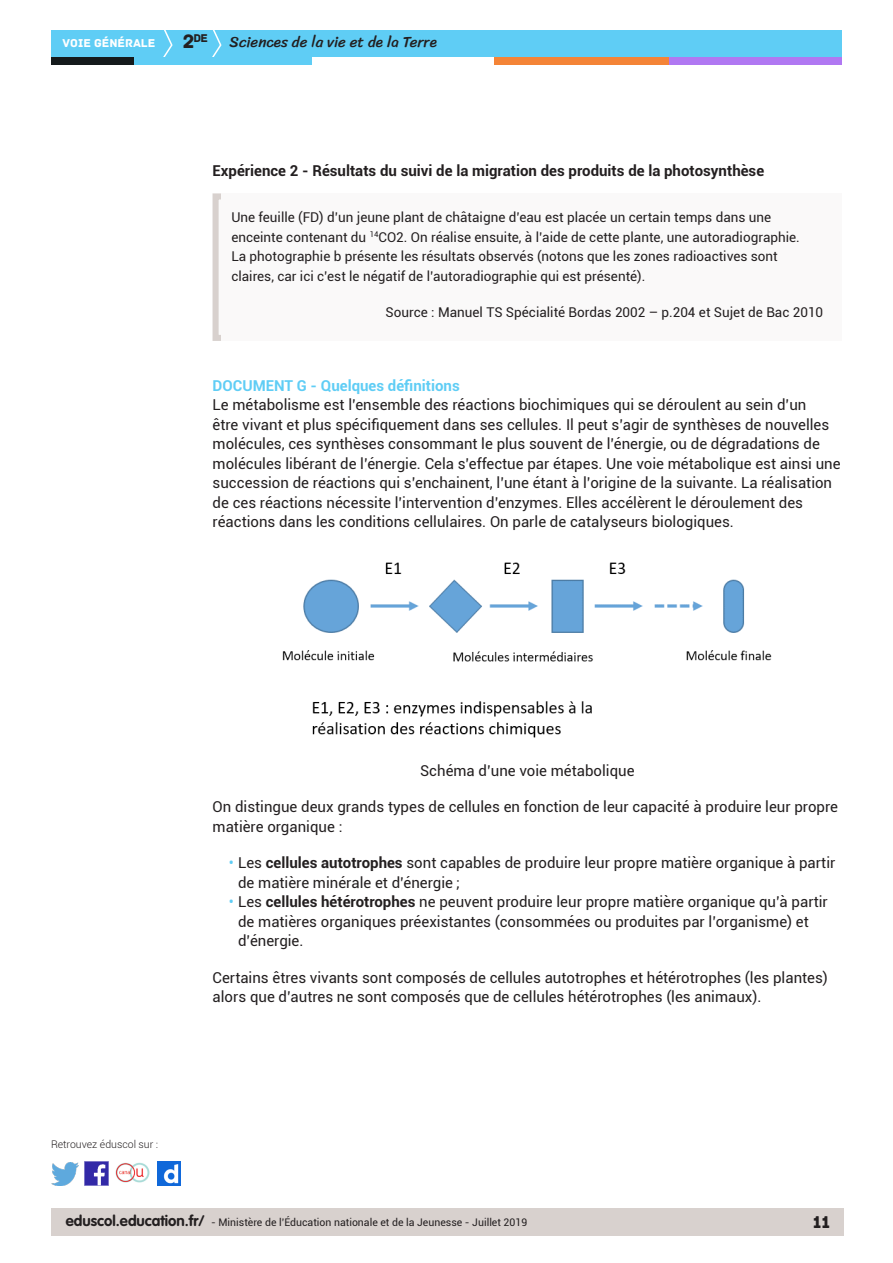
<style>
.page{position:relative;width:893px;height:1263px;background:#fff}
.page>*{position:absolute;margin:0;border:0;box-sizing:border-box;transform-origin:0 0}
.t1{font:18px "Archive";color:#231f20}
.Texte_courant{font:15px/19.5px "Roboto";color:#231f20}
._04_titre_4{font:700 15px "Roboto";color:#231f20}
._04_titre_3{font:700 15px "Roboto";color:#5fcdf5}
.t2{font:15px "Sriracha";color:#231f20}
._08_txt_encadré{font:13.5px/19.5px "Roboto";color:#231f20}
.t3{font:12px "Archive";color:#fff}
.t4{font:11.85px "Archive";color:#231f20}
.t5{font:10.5px "Roboto";color:#231f20}
.t6{font:300 10.5px "Roboto";color:#231f20}
.s1{font-size:20.4px}
.s2{color:#5fcdf5}
.s3{font-weight:700}
.s4{font-family:"VAG Rounded Std";font-weight:700;font-size:15px}
</style>
<div class="page">
<div style="left:51px;top:1209px;width:792px;height:27px;background:#d8d1ce"></div>
<img style="left:85px;top:1162px;width:23px;height:23px">
<img style="left:51px;top:1163px;width:28px;height:22px">
<img style="left:158px;top:1162px;width:22px;height:23px">
<img style="left:115px;top:1162px;width:35px;height:21px">
<div style="left:51px;top:30px;width:791px;height:27px;background:#5fcdf5"></div>
<svg style="left:163px;top:30px;width:10px;height:27px"></svg>
<svg style="left:212px;top:30px;width:10px;height:27px"></svg>
<div style="left:133px;top:57px;width:179px;height:8px;background:#5fcdf5"></div>
<div style="left:51px;top:57px;width:82px;height:8px;background:#141a1c"></div>
<div style="left:667px;top:57px;width:175px;height:8px;background:#b078f2"></div>
<div style="left:494px;top:57px;width:175px;height:8px;background:#f48437"></div>
<img style="left:282px;top:562px;width:490px;height:176px">
<div style="left:213px;top:193px;width:629px;height:148px;background:#faf9f9"></div>
<p class="t4" style="left:183px;top:31px;width:27px"><span class="s1">2</span>de</p>
<p class="t3" style="left:63px;top:36px;width:94px">VOIE GÉNÉRALE</p>
<p class="t2" style="left:230px;top:33px;width:209px">Sciences de la vie et de la Terre</p>
<p class="_04_titre_4" style="left:213px;top:160px;width:553px">Expérience 2 - Résultats du suivi de la migration des produits de la photosynthèse</p>
<p class="_08_txt_encadré" style="left:231px;top:207px;width:570px">Une feuille (FD) d’un jeune plant de châtaigne d’eau est placée un certain temps dans une enceinte contenant du <sup>14</sup>CO2. On réalise ensuite, à l’aide de cette plante, une autoradiographie.</p>
<p class="_08_txt_encadré" style="left:231px;top:246px;width:548px">La photographie b présente les résultats observés (notons que les zones radioactives sont claires, car ici c’est le négatif de l’autoradiographie qui est présenté).</p>
<p class="_08_txt_encadré" style="left:386px;top:302px;width:439px">Source : Manuel TS Spécialité Bordas 2002 – p.204 et Sujet de Bac 2010</p>
<p class="_04_titre_3" style="left:213px;top:375px;width:249px">DOCUMENT G - Quelques définitions</p>
<p class="Texte_courant" style="left:213px;top:394px;width:629px">Le métabolisme est l’ensemble des réactions biochimiques qui se déroulent au sein d’un<br>être vivant et plus spécifiquement dans ses cellules. Il peut s’agir de synthèses de nouvelles molécules, ces synthèses consommant le plus souvent de l’énergie, ou de dégradations de molécules libérant de l’énergie. Cela s’effectue par étapes. Une voie métabolique est ainsi une succession de réactions qui s’enchainent, l’une étant à l’origine de la suivante. La réalisation de ces réactions nécessite l’intervention d’enzymes. Elles accélèrent le déroulement des réactions dans les conditions cellulaires. On parle de catalyseurs biologiques.</p>
<p class="t6" style="left:51px;top:1137px;width:109px">Retrouvez éduscol sur :</p>
<p class="Texte_courant" style="left:420px;top:760px;width:216px">Schéma d’une voie métabolique</p>
<p class="Texte_courant" style="left:213px;top:796px;width:627px">On distingue deux grands types de cellules en fonction de leur capacité à produire leur propre matière organique :</p>
<p class="Texte_courant" style="left:238px;top:852px;width:599px;text-indent:-9px"><span class="s2">•</span> Les <span class="s3">cellules autotrophes</span> sont capables de produire leur propre matière organique à partir de matière minérale et d’énergie ;</p>
<p class="Texte_courant" style="left:238px;top:891px;width:591px;text-indent:-9px"><span class="s2">•</span> Les <span class="s3">cellules hétérotrophes</span> ne peuvent produire leur propre matière organique qu’à partir de matières organiques préexistantes (consommées ou produites par l’organisme) et d’énergie.</p>
<p class="Texte_courant" style="left:213px;top:967px;width:617px">Certains êtres vivants sont composés de cellules autotrophes et hétérotrophes (les plantes) alors que d’autres ne sont composés que de cellules hétérotrophes (les animaux).</p>
<p class="t5" style="left:66px;top:1215px;width:463px"><span class="s4">eduscol.education.fr/</span> - Ministère de l’Éducation nationale et de la Jeunesse - Juillet 2019</p>
<p class="t1" style="left:813px;top:1211px;width:19px">11</p>
</div>
